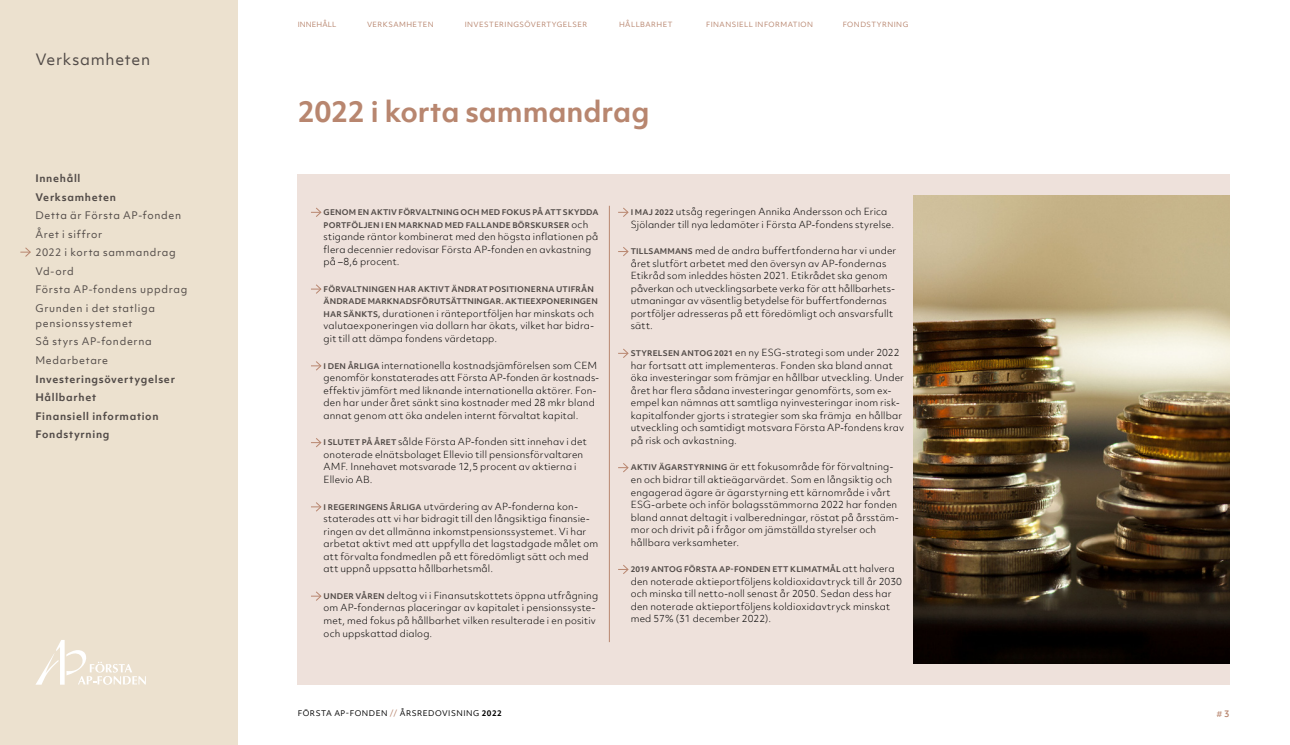
<style>
.page{position:relative;width:1290px;height:745px;background:#fff}
.page>*{position:absolute;margin:0;border:0;box-sizing:border-box;transform-origin:0 0}
.Rubrik_1{font:700 27.5px "Objektiv Mk 1";letter-spacing:-.005em;color:#b8866f}
.t1{font:15px "Objektiv Mk 1";letter-spacing:.045em;color:#524b48}
.t2{font:10px/18.5px "Objektiv Mk 1";letter-spacing:.065em;color:#524b48}
.t3{font:700 10px/18.5px "Objektiv Mk 1";letter-spacing:.07em;color:#524b48}
.Bröd_året_ikorthet{font:300 9.38px/12.5px "Objektiv Mk 2";letter-spacing:.02em;color:#000}
.t4{font:8.75px "Objektiv Mk 1";color:#b8866f}
.Bröd_året_ikorthet-2{font:700 7.5px/12.5px "Objektiv Mk 1";letter-spacing:.02em;color:#524b48}
.t5{font:7.5px "Objektiv Mk 1";letter-spacing:.07em;color:#000}
.t6{font:6.88px "Objektiv Mk 1";letter-spacing:.065em;color:#b8866f}
.t7{font:6.88px "Objektiv Mk 1";letter-spacing:.02em;color:#b8866f}
.s1{font-family:"Objektiv Mk 2";font-weight:300;font-size:9.38px;color:#000}
.s2{font-family:"Objektiv Mk 1";font-weight:700;font-size:7.5px;color:#524b48}
.s3{color:#b8866f}
.s4{font-weight:700}
.s5{font-weight:500}
</style>
<div class="page">
<div style="left:0;top:0;width:237px;height:744px;background:#ece1cf"></div>
<svg style="left:36px;top:640px;width:110px;height:44px"></svg>
<div style="left:298px;top:174px;width:932px;height:510px;background:#eee1db"></div>
<img style="left:913px;top:195px;width:317px;height:467px">
<svg style="left:311px;top:207px;width:11px;height:10px"></svg>
<svg style="left:311px;top:284px;width:11px;height:10px"></svg>
<svg style="left:311px;top:361px;width:11px;height:10px"></svg>
<svg style="left:311px;top:438px;width:11px;height:10px"></svg>
<svg style="left:311px;top:502px;width:11px;height:10px"></svg>
<svg style="left:311px;top:591px;width:11px;height:10px"></svg>
<hr style="left:609px;top:206px;width:1px;height:435px;background:#b8866f">
<svg style="left:618px;top:207px;width:11px;height:10px"></svg>
<svg style="left:618px;top:247px;width:11px;height:9px"></svg>
<svg style="left:618px;top:348px;width:11px;height:10px"></svg>
<svg style="left:618px;top:463px;width:11px;height:10px"></svg>
<svg style="left:618px;top:565px;width:11px;height:9px"></svg>
<svg style="left:20px;top:247px;width:11px;height:10px"></svg>
<h2 class="t1" style="left:35px;top:49px;width:116px">Verksamheten</h2>
<p class="t3" style="left:35px;top:169px;width:82px">Innehåll<br>Verksamheten</p>
<p class="t2" style="left:35px;top:206px;width:153px">Detta är Första AP-fonden<br>Året i siffror<br>2022 i korta sammandrag<br>Vd-ord<br>Första AP-fondens uppdrag<br>Grunden i det statliga</p>
<p class="t2" style="left:35px;top:313px;width:118px">pensionssystemet<br>Så styrs AP-fonderna<br>Medarbetare</p>
<p class="t3" style="left:35px;top:369px;width:141px">Investeringsövertygelser<br>Hållbarhet<br>Finansiell information<br>Fondstyrning</p>
<p class="t7" style="left:298px;top:20px;width:40px">INNEHÅLL</p>
<p class="t6" style="left:367px;top:20px;width:68px">VERKSAMHETEN</p>
<p class="t6" style="left:465px;top:20px;width:124px">INVESTERINGSÖVERTYGELSER</p>
<p class="t6" style="left:619px;top:20px;width:55px">HÅLLBARHET</p>
<p class="t6" style="left:706px;top:20px;width:109px">FINANSIELL INFORMATION</p>
<p class="t6" style="left:843px;top:20px;width:67px">FONDSTYRNING</p>
<p class="Rubrik_1" style="left:298px;top:92px;width:353px">2022 i korta sammandrag</p>
<p class="Bröd_året_ikorthet-2" style="left:324px;top:206px;width:277px">GENOM EN AKTIV FÖRVALTNING OCH MED FOKUS PÅ ATT SKYDDA<br>PORTFÖLJEN I EN MARKNAD MED FALLANDE BÖRSKURSER <span class="s1">och</span></p>
<p class="Bröd_året_ikorthet" style="left:324px;top:230px;width:276px">stigande räntor kombinerat med den högsta inflationen på flera decennier redovisar Första AP-fonden en avkastning på –8,6 procent.</p>
<p class="Bröd_året_ikorthet-2" style="left:324px;top:282px;width:276px">FÖRVALTNINGEN HAR AKTIVT ÄNDRAT POSITIONERNA UTIFRÅN<br>ÄNDRADE MARKNADSFÖRUTSÄTTNINGAR. AKTIEEXPONERINGEN</p>
<p class="Bröd_året_ikorthet" style="left:324px;top:307px;width:272px;text-align:justify"><span class="s2">HAR SÄNKTS,</span> durationen i ränteportföljen har minskats och valutaexponeringen via dollarn har ökats, vilket har bidra&shy;git till att dämpa fondens värdetapp.</p>
<p class="Bröd_året_ikorthet" style="left:324px;top:358px;width:277px"><span class="s2">I DEN ÅRLIGA</span> internationella kostnadsjämförelsen som CEM genomför konstaterades att Första AP-fonden är kostnads&shy;effektiv jämfört med liknande internationella aktörer. Fon&shy;den har under året sänkt sina kostnader med 28 mkr bland annat genom att öka andelen internt förvaltat kapital.</p>
<p class="Bröd_året_ikorthet" style="left:324px;top:435px;width:265px"><span class="s2">I SLUTET PÅ ÅRET</span> sålde Första AP-fonden sitt innehav i det onoterade elnätsbolaget Ellevio till pensionsförvaltaren AMF. Innehavet motsvarade 12,5 procent av aktierna i Ellevio AB.</p>
<p class="Bröd_året_ikorthet" style="left:324px;top:499px;width:276px"><span class="s2">I REGERINGENS ÅRLIGA</span> utvärdering av AP-fonderna kon&shy;staterades att vi har bidragit till den långsiktiga finansie&shy;ringen av det allmänna inkomstpensionssystemet. Vi har arbetat aktivt med att uppfylla det lagstadgade målet om att förvalta fondmedlen på ett föredömligt sätt och med att uppnå uppsatta hållbarhetsmål.</p>
<p class="Bröd_året_ikorthet" style="left:324px;top:588px;width:276px"><span class="s2">UNDER VÅREN</span> deltog vi i Finansutskottets öppna utfrågning om AP-fondernas placeringar av kapitalet i pensionssyste&shy;met, med fokus på hållbarhet vilken resulterade i en positiv och uppskattad dialog.</p>
<p class="Bröd_året_ikorthet" style="left:631px;top:205px;width:265px"><span class="s2">I MAJ 2022</span> utsåg regeringen Annika Andersson och Erica<br>Sjölander till nya ledamöter i Första AP-fondens styrelse.</p>
<p class="Bröd_året_ikorthet" style="left:631px;top:244px;width:267px"><span class="s2">TILLSAMMANS</span> med de andra buffertfonderna har vi under året slutfört arbetet med den översyn av AP-fondernas Etikråd som inleddes hösten 2021. Etikrådet ska genom påverkan och utvecklingsarbete verka för att hållbarhets&shy;utmaningar av väsentlig betydelse för buffertfondernas portföljer adresseras på ett föredömligt och ansvarsfullt sätt.</p>
<p class="Bröd_året_ikorthet" style="left:631px;top:346px;width:275px"><span class="s2">STYRELSEN ANTOG 2021</span> en ny ESG-strategi som under 2022 har fortsatt att implementeras. Fonden ska bland annat öka investeringar som främjar en hållbar utveckling. Under året har flera sådana investeringar genomförts, som ex&shy;empel kan nämnas att samtliga nyinvesteringar inom risk&shy;kapitalfonder gjorts i strategier som ska främja en hållbar utveckling och samtidigt motsvara Första AP-fondens krav på risk och avkastning.</p>
<p class="Bröd_året_ikorthet" style="left:631px;top:460px;width:270px"><span class="s2">AKTIV ÄGARSTYRNING</span> är ett fokusområde för förvaltning&shy;en och bidrar till aktieägarvärdet. Som en långsiktig och engagerad ägare är ägarstyrning ett kärnområde i vårt ESG-arbete och inför bolagsstämmorna 2022 har fonden bland annat deltagit i valberedningar, röstat på årsstäm&shy;mor och drivit på i frågor om jämställda styrelser och hållbara verksamheter.</p>
<p class="Bröd_året_ikorthet-2" style="left:631px;top:562px;width:265px">2019 ANTOG FÖRSTA AP-FONDEN ETT KLIMATMÅL <span class="s1">att halvera</span></p>
<p class="Bröd_året_ikorthet" style="left:631px;top:574px;width:273px">den noterade aktieportföljens koldioxidavtryck till år 2030 och minska till netto-noll senast år 2050. Sedan dess har den noterade aktieportföljens koldioxidavtryck minskat med 57% (31 december 2022).</p>
<p class="t5" style="left:298px;top:707px;width:206px">FÖRSTA AP-FONDEN <span class="s3">//</span> ÅRSREDOVISNING <span class="s4">2022</span></p>
<p class="t4" style="left:1216px;top:706px;width:15px"># <span class="s5">3</span></p>
</div>
